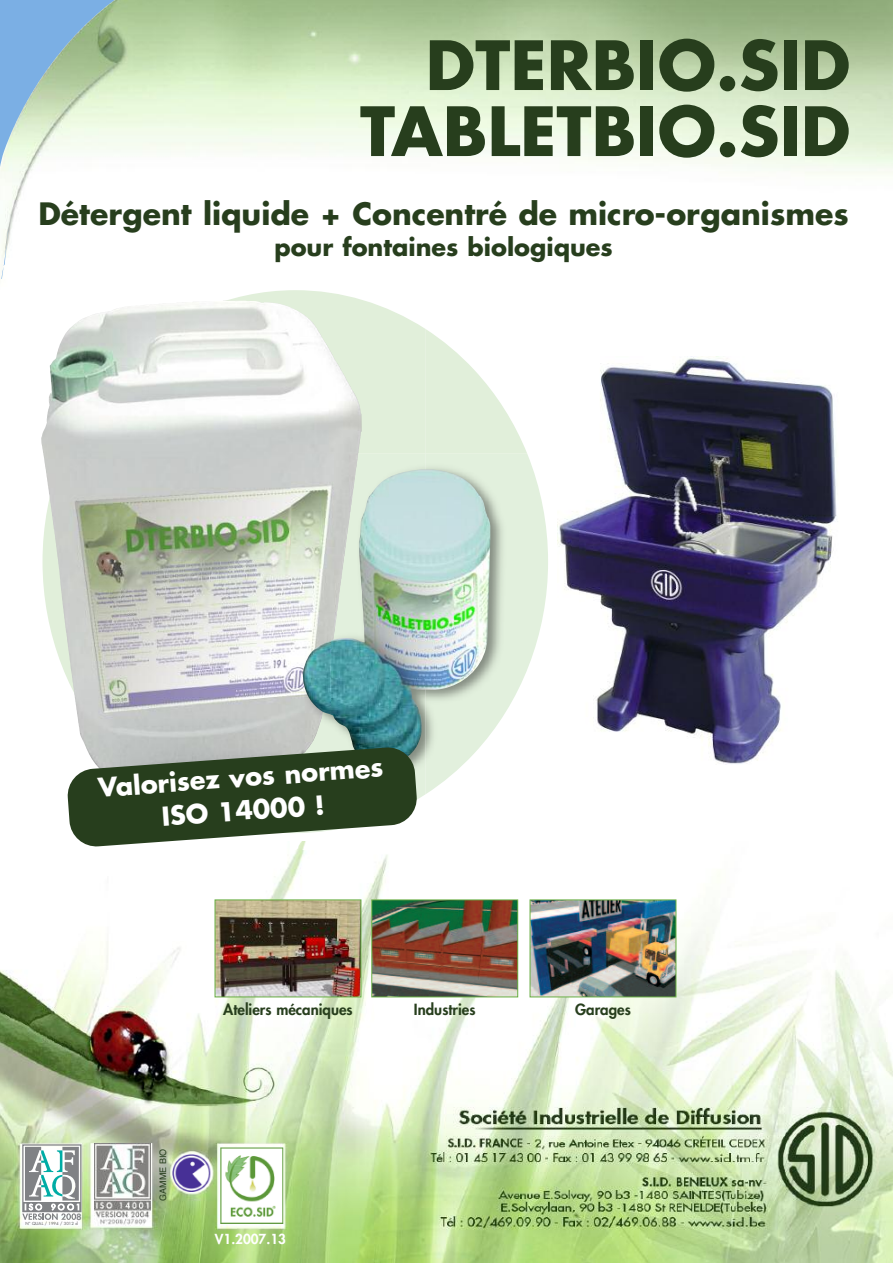
<style>
.page{position:relative;width:893px;height:1263px;background:#fff}
.page>*{position:absolute;margin:0;border:0;box-sizing:border-box;transform-origin:0 0}
.t1{font:700 66px/66px "Futura";color:#273e1d;text-align:right}
.t2{font:700 30px "Futura";color:#273e1d}
.t3{font:700 25.5px/33.2px "Futura";color:#fff;text-align:center}
.t4{font:700 24px "Futura";color:#273e1d}
.t5{font:800 15px "Futura";color:#273e1d}
.t6{font:800 13.5px "Futura";color:#fff}
.t7{font:700 9.15px "Helvetica";color:#808285}
.t8{font:9px "Helvetica";color:#273e1d}
.t9{font:4.05px "Futura";letter-spacing:.025em;color:#666}
</style>
<div class="page">
<img style="left:579px;top:356px;width:258px;height:408px">
<img style="left:0;top:0;width:893px;height:279px">
<img style="left:0;top:850px;width:893px;height:413px">
<div style="left:22px;top:1144px;width:60px;height:68px;border:1px solid #808285"></div>
<svg style="left:22px;top:1147px;width:57px;height:73px"></svg>
<img style="left:94px;top:1143px;width:56px;height:82px">
<img style="left:172px;top:1154px;width:40px;height:38px;border-radius:50%">
<img style="left:220px;top:1147px;width:64px;height:76px">
<svg style="left:76px;top:290px;width:349px;height:456px"></svg>
<svg style="left:425px;top:329px;width:102px;height:125px"></svg>
<img style="left:41px;top:301px;width:321px;height:404px">
<img style="left:557px;top:511px;width:22px;height:80px">
<img style="left:297px;top:847px;width:7px;height:3px">
<img style="left:358px;top:454px;width:67px;height:345px">
<img style="left:425px;top:454px;width:123px;height:340px">
<img style="left:291px;top:454px;width:67px;height:292px">
<img style="left:303px;top:469px;width:187px;height:293px">
<img style="left:217px;top:901px;width:142px;height:94px">
<div style="left:215px;top:899px;width:146px;height:98px;border:1px solid #69af44"></div>
<img style="left:373px;top:901px;width:143px;height:94px">
<div style="left:371px;top:899px;width:147px;height:98px;border:1px solid #69af44"></div>
<img style="left:532px;top:901px;width:142px;height:94px">
<div style="left:530px;top:899px;width:146px;height:98px;border:1px solid #69af44"></div>
<svg style="left:67px;top:746px;width:351px;height:101px;background:#55674e"></svg>
<h1 class="t1" style="left:360px;top:38px;width:492px">DTERBIO.SID<br>TABLETBIO.SID</h1>
<p class="t2" style="left:38px;top:200px;width:812px">Détergent liquide + Concentré de micro-organismes</p>
<p class="t4" style="left:274px;top:236px;width:340px">pour fontaines biologiques</p>
<p class="t3" style="left:97px;top:773px;width:287px;rotate:-4deg">Valorisez vos normes<br>ISO 14000 !</p>
<p class="t7" style="left:76px;top:1211px;width:7px">8</p>
<p class="t9" style="left:25px;top:1222px;width:54px">N° QUAL / 1994 / 3012 d</p>
<p class="t5" style="left:223px;top:1002px;width:131px">Ateliers mécaniques</p>
<p class="t5" style="left:414px;top:1002px;width:63px">Industries</p>
<p class="t5" style="left:575px;top:1002px;width:57px">Garages</p>
<p class="t8" style="left:158px;top:1201px;width:54px;rotate:-90deg">GAMME BIO</p>
<p class="t6" style="left:215px;top:1232px;width:73px">V1.2007.13</p>
</div>
